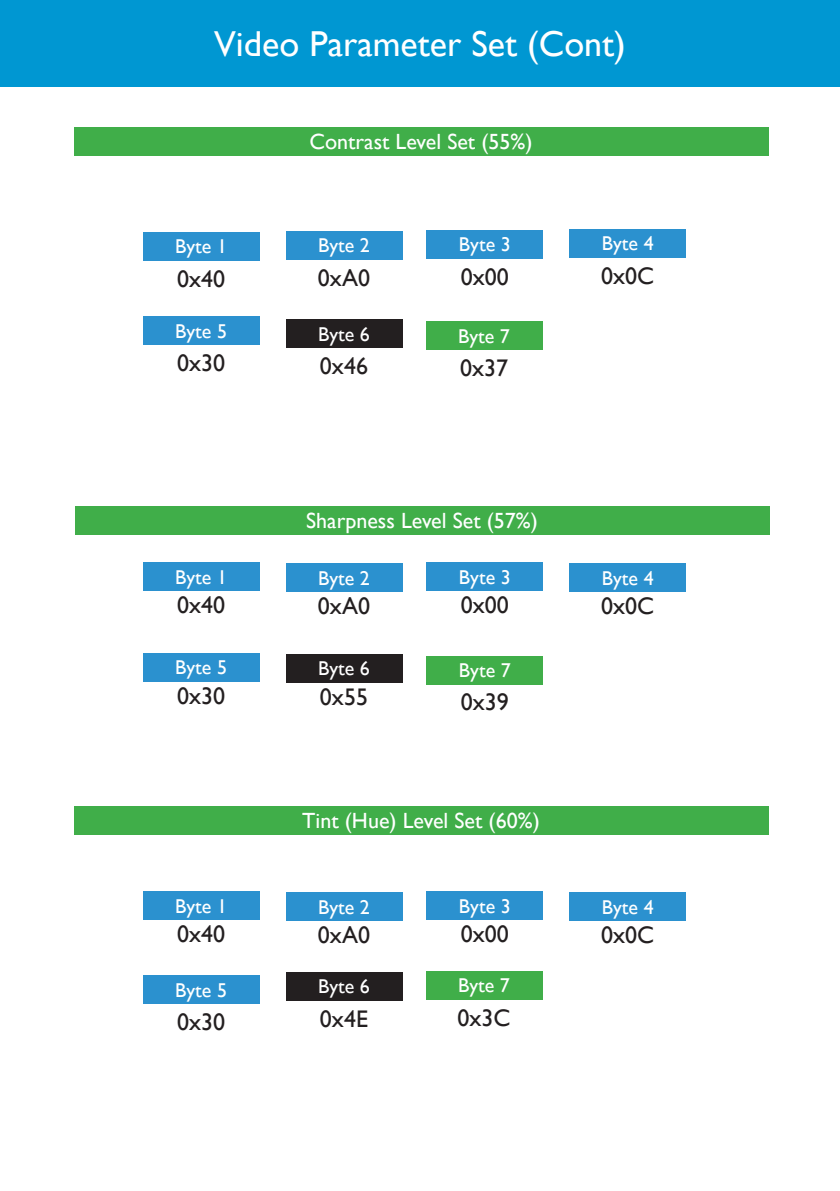
<style>
.page{position:relative;width:840px;height:1191px;background:#fff}
.page>*{position:absolute;margin:0;border:0;box-sizing:border-box;transform-origin:0 0}
.t1{font:36px "Gill Sans";color:#fff}
.t2{font:24px "Gill Sans";color:#231f20}
.t3{font:22px "Gill Sans";color:#fff}
.t4{font:20px "Gill Sans";color:#fff}
</style>
<div class="page">
<div style="left:0;top:0;width:839px;height:87px;background:#0097d2"></div>
<div style="left:286px;top:320px;width:116px;height:28px;background:#231f20"></div>
<div style="left:286px;top:654px;width:116px;height:28px;background:#231f20"></div>
<div style="left:286px;top:972px;width:116px;height:28px;background:#231f20"></div>
<div style="left:74px;top:127px;width:694px;height:29px;background:#40ae49"></div>
<div style="left:286px;top:231px;width:116px;height:28px;background:#2b91cf"></div>
<div style="left:143px;top:232px;width:116px;height:28px;background:#2b91cf"></div>
<div style="left:569px;top:229px;width:116px;height:28px;background:#2b91cf"></div>
<div style="left:426px;top:230px;width:116px;height:28px;background:#2b91cf"></div>
<div style="left:143px;top:316px;width:116px;height:29px;background:#2b91cf"></div>
<div style="left:75px;top:506px;width:694px;height:28px;background:#40ae49"></div>
<div style="left:286px;top:563px;width:116px;height:29px;background:#2b91cf"></div>
<div style="left:143px;top:562px;width:116px;height:29px;background:#2b91cf"></div>
<div style="left:569px;top:563px;width:116px;height:29px;background:#2b91cf"></div>
<div style="left:426px;top:562px;width:116px;height:29px;background:#2b91cf"></div>
<div style="left:143px;top:653px;width:116px;height:28px;background:#2b91cf"></div>
<div style="left:74px;top:806px;width:694px;height:29px;background:#40ae49"></div>
<div style="left:286px;top:892px;width:116px;height:29px;background:#2b91cf"></div>
<div style="left:143px;top:891px;width:116px;height:29px;background:#2b91cf"></div>
<div style="left:569px;top:892px;width:116px;height:29px;background:#2b91cf"></div>
<div style="left:426px;top:891px;width:116px;height:29px;background:#2b91cf"></div>
<div style="left:143px;top:975px;width:116px;height:28px;background:#2b91cf"></div>
<div style="left:425px;top:322px;width:117px;height:28px;background:#40ae49"></div>
<div style="left:426px;top:656px;width:116px;height:28px;background:#40ae49"></div>
<div style="left:425px;top:971px;width:117px;height:28px;background:#40ae49"></div>
<h1 class="t1" style="left:214px;top:23px;width:413px">Video Parameter Set (Cont)</h1>
<p class="t3" style="left:309px;top:129px;width:224px">Contrast Level Set (55%)</p>
<p class="t4" style="left:175px;top:235px;width:53px">Byte 1</p>
<p class="t4" style="left:318px;top:234px;width:53px">Byte 2</p>
<p class="t4" style="left:458px;top:233px;width:53px">Byte 3</p>
<p class="t4" style="left:601px;top:232px;width:53px">Byte 4</p>
<p class="t2" style="left:177px;top:265px;width:49px">0x40</p>
<p class="t2" style="left:318px;top:264px;width:54px">0xA0</p>
<p class="t2" style="left:460px;top:263px;width:49px">0x00</p>
<p class="t2" style="left:601px;top:262px;width:54px">0x0C</p>
<p class="t4" style="left:175px;top:319px;width:53px">Byte 5</p>
<p class="t2" style="left:177px;top:349px;width:49px">0x30</p>
<p class="t4" style="left:318px;top:322px;width:53px">Byte 6</p>
<p class="t2" style="left:320px;top:352px;width:49px">0x46</p>
<p class="t4" style="left:458px;top:324px;width:53px">Byte 7</p>
<p class="t2" style="left:460px;top:354px;width:49px">0x37</p>
<p class="t3" style="left:306px;top:507px;width:233px">Sharpness Level Set (57%)</p>
<p class="t4" style="left:175px;top:565px;width:53px">Byte 1</p>
<p class="t4" style="left:318px;top:566px;width:53px">Byte 2</p>
<p class="t4" style="left:458px;top:565px;width:53px">Byte 3</p>
<p class="t4" style="left:601px;top:566px;width:53px">Byte 4</p>
<p class="t2" style="left:177px;top:591px;width:49px">0x40</p>
<p class="t2" style="left:318px;top:592px;width:54px">0xA0</p>
<p class="t2" style="left:460px;top:591px;width:49px">0x00</p>
<p class="t2" style="left:601px;top:592px;width:54px">0x0C</p>
<p class="t4" style="left:175px;top:656px;width:53px">Byte 5</p>
<p class="t2" style="left:177px;top:682px;width:49px">0x30</p>
<p class="t4" style="left:318px;top:657px;width:53px">Byte 6</p>
<p class="t2" style="left:320px;top:683px;width:49px">0x55</p>
<p class="t4" style="left:458px;top:658px;width:53px">Byte 7</p>
<p class="t2" style="left:460px;top:688px;width:49px">0x39</p>
<p class="t3" style="left:302px;top:808px;width:239px">Tint (Hue) Level Set (60%)</p>
<p class="t4" style="left:175px;top:894px;width:53px">Byte 1</p>
<p class="t4" style="left:318px;top:895px;width:53px">Byte 2</p>
<p class="t4" style="left:458px;top:894px;width:53px">Byte 3</p>
<p class="t4" style="left:601px;top:895px;width:53px">Byte 4</p>
<p class="t2" style="left:177px;top:920px;width:49px">0x40</p>
<p class="t2" style="left:318px;top:921px;width:54px">0xA0</p>
<p class="t2" style="left:460px;top:920px;width:49px">0x00</p>
<p class="t2" style="left:601px;top:921px;width:54px">0x0C</p>
<p class="t4" style="left:175px;top:978px;width:53px">Byte 5</p>
<p class="t2" style="left:177px;top:1008px;width:49px">0x30</p>
<p class="t4" style="left:458px;top:973px;width:53px">Byte 7</p>
<p class="t2" style="left:457px;top:1003px;width:54px">0x3C</p>
<p class="t4" style="left:318px;top:974px;width:53px">Byte 6</p>
<p class="t2" style="left:320px;top:1004px;width:49px">0x4E</p>
</div>
